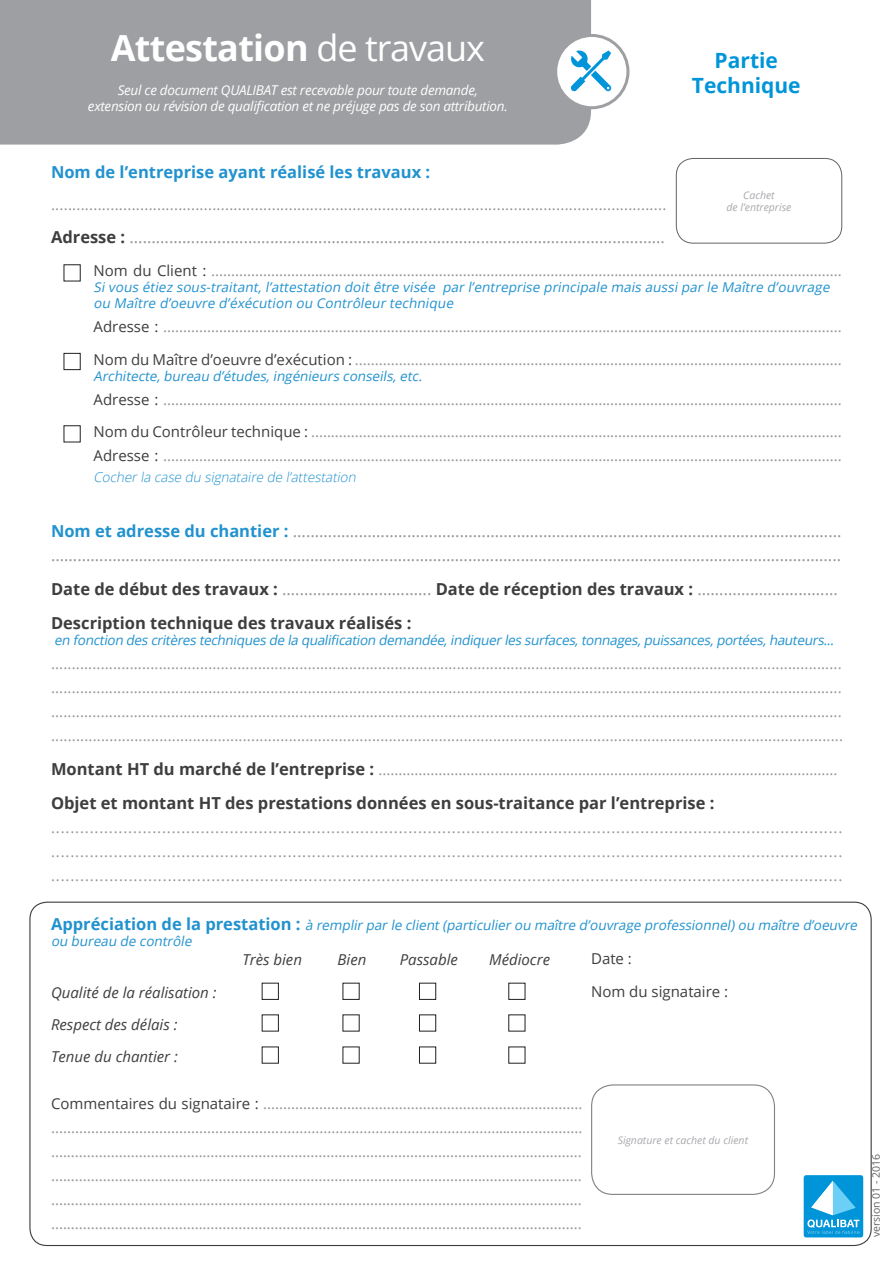
<style>
.page{position:relative;width:893px;height:1263px;background:#fff}
.page>*{position:absolute;margin:0;border:0;box-sizing:border-box;transform-origin:0 0}
.t1{font:700 36px "Open Sans";letter-spacing:-.02em;color:#fff}
.t2{font:700 21px/25.2px "Open Sans";color:#0095d9;text-align:center}
.t3{font:16.5px/24px "Open Sans";color:#939598}
.t4{font:700 16.5px/33.9px "Open Sans";color:#3e3e3f}
.t5{font:700 16.5px "Open Sans";color:#2192cf}
.t6{font:15px/24px "Open Sans";color:#939598;text-align:justify}
.t7{font:italic 15px/32.1px "Open Sans";color:#3e3e3f}
.t8{font:15px/32.5px "Open Sans";color:#3e3e3f}
.t9{font:italic 13.5px/16.2px "Open Sans";color:#2192cf}
.t10{font:italic 13.5px/16.2px "Open Sans";letter-spacing:-.02em;color:#fff;text-align:center}
.t11{font:italic 300 13.5px "Open Sans";color:#2192cf}
.t12{font:italic 10.5px/12.6px "Open Sans";color:#a8a9ad;text-align:center}
.t13{font:10.5px "Open Sans";color:#636366}
.s1{font-weight:400}
.s2{font-weight:700;color:#3e3e3f}
.s3{color:#3e3e3f}
.s4{font-weight:700;color:#2192cf}
.s5{font-weight:400;color:#939598}
.s6{font-weight:700;font-size:16.5px;color:#3e3e3f}
.s7{font-weight:700;font-style:normal;font-size:16.5px}
</style>
<div class="page">
<div style="left:0;top:0;width:591px;height:145px;background:#9d9fa2"></div>
<div style="left:556px;top:35px;width:72px;height:73px;background:#fff;border-radius:50%"></div>
<div style="left:554px;top:34px;width:75px;height:75px;border:3px solid #9d9fa2;border-radius:50%"></div>
<svg style="left:570px;top:50px;width:42px;height:42px"></svg>
<div style="left:64px;top:353px;width:16px;height:17px;border:1px solid #231f20"></div>
<div style="left:676px;top:158px;width:166px;height:85px;border:1px solid #636366;border-radius:17px"></div>
<div style="left:262px;top:983px;width:17px;height:16px;border:1px solid #231f20"></div>
<div style="left:419px;top:983px;width:17px;height:16px;border:1px solid #231f20"></div>
<div style="left:262px;top:1015px;width:17px;height:16px;border:1px solid #231f20"></div>
<div style="left:262px;top:1047px;width:17px;height:16px;border:1px solid #231f20"></div>
<div style="left:419px;top:1015px;width:17px;height:16px;border:1px solid #231f20"></div>
<div style="left:419px;top:1047px;width:17px;height:16px;border:1px solid #231f20"></div>
<div style="left:591px;top:1084px;width:184px;height:111px;border:1px solid #808285;border-radius:21px"></div>
<div style="left:804px;top:1175px;width:59px;height:62px;background:#0095d9;border-radius:3px"></div>
<svg style="left:807px;top:1181px;width:52px;height:53px"></svg>
<h1 class="t1" style="left:111px;top:22px;width:376px">Attestation <span class="s1">de travaux</span></h1>
<p class="t10" style="left:88px;top:82px;width:421px">Seul ce document Qualibat est recevable pour toute demande,<br>extension ou révision de qualification et ne préjuge pas de son attribution.</p>
<h2 class="t2" style="left:692px;top:47px;width:110px">Partie<br>Technique</h2>
<p class="t5" style="left:51px;top:161px;width:381px">Nom de l’entreprise ayant réalisé les travaux :</p>
<p class="t6" style="left:51px;top:192px;width:617px">.................................................................................................................................................</p>
<p class="t3" style="left:51px;top:225px;width:615px"><span class="s2">Adresse :</span> ..........................................................................................................................</p>
<p class="t12" style="left:726px;top:188px;width:66px">Cachet<br>de l’entreprise</p>
<p class="t6" style="left:94px;top:258px;width:750px"><span class="s3">Nom du Client :</span> ..............................................................................................................................................................</p>
<p class="t9" style="left:94px;top:279px;width:741px">Sivous étiez sous-traitant,l’attestation doitêtre visée par l’entreprise principale mais aussipar le Maître d’ouvrage ou Maître d’oeuvre d’éxécution ou Contrôleur technique</p>
<p class="t6" style="left:94px;top:310px;width:750px;line-height:32.2px"><span class="s3">Adresse :</span> ..........................................................................................................................................................................<br><span class="s3">Nom du Maître d’oeuvre d’exécution :</span> ..........................................................................................................................</p>
<p class="t9" style="left:94px;top:367px;width:333px">Architecte,bureau d’études,ingénieurs conseils,etc.</p>
<p class="t6" style="left:94px;top:383px;width:750px;line-height:32.2px"><span class="s3">Adresse :</span> ..........................................................................................................................................................................<br><span class="s3">Nom du Contrôleur technique :</span> .....................................................................................................................................</p>
<p class="t6" style="left:94px;top:443px;width:750px"><span class="s3">Adresse :</span> ..........................................................................................................................................................................</p>
<p class="t11" style="left:94px;top:468px;width:267px">Cocherla case du signataire de l’attestation</p>
<p class="t3" style="left:51px;top:518px;width:792px"><span class="s4">Nom et adresse du chantier :</span> ............................................................................................................................. ....................................................................................................................................................................................</p>
<p class="t4" style="left:51px;top:571px;width:788px">Date de début des travaux : <span class="s5">..................................</span> Date de réception des travaux : <span class="s5">................................<br></span>Description technique des travaux réalisés :</p>
<p class="t9" style="left:54px;top:631px;width:784px">en fonction des critères techniques de la qualification demandée, indiquer les surfaces, tonnages, puissances, portées, hauteurs...</p>
<p class="t6" style="left:51px;top:651px;width:793px">............................................................................................................................................................................................... ............................................................................................................................................................................................... ............................................................................................................................................................................................... ..............................................................................................................................................................................................</p>
<p class="t6" style="left:51px;top:757px;width:788px"><span class="s6">Montant HT du marché de l’entreprise :</span> ...................................................................................................................</p>
<p class="t4" style="left:51px;top:786px;width:665px">Objet et montant HT des prestations données en sous-traitance par l’entreprise :</p>
<p class="t6" style="left:51px;top:815px;width:793px">.................................................................................................................................................................... .................................................................................................................................................................... ...................................................................................................................................................................</p>
<p class="t9" style="left:51px;top:917px;width:811px"><span class="s7">A p p r é c i a t i o n d e l a p r e s t a t i o n :</span> à remplirparle client(particulierou maître d’ouvrage professionnel)ou maître d’oeuvre ou bureau de contrôle</p>
<p class="t7" style="left:51px;top:976px;width:167px">Qualité de la réalisation :</p>
<p class="t7" style="left:51px;top:1008px;width:128px">Respect des délais :<br>Tenue du chantier :</p>
<p class="t7" style="left:242px;top:943px;width:61px">Très bien</p>
<p class="t7" style="left:338px;top:943px;width:30px">Bien</p>
<p class="t7" style="left:400px;top:943px;width:60px">Passable</p>
<p class="t7" style="left:489px;top:943px;width:62px">Médiocre</p>
<p class="t8" style="left:591px;top:942px;width:139px">Date :<br>Nom du signataire :</p>
<p class="t6" style="left:51px;top:1091px;width:533px"><span class="s3">Commentaires du signataire :</span> ................................................................................ ..................................................................................................................................... ..................................................................................................................................... ..................................................................................................................................... ..................................................................................................................................... .....................................................................................................................................</p>
<p class="t12" style="left:618px;top:1133px;width:132px">Signature et cachet du client</p>
<p class="t13" style="left:869px;top:1237px;width:85px;rotate:-90deg">version 01 - 2016</p>
</div>
